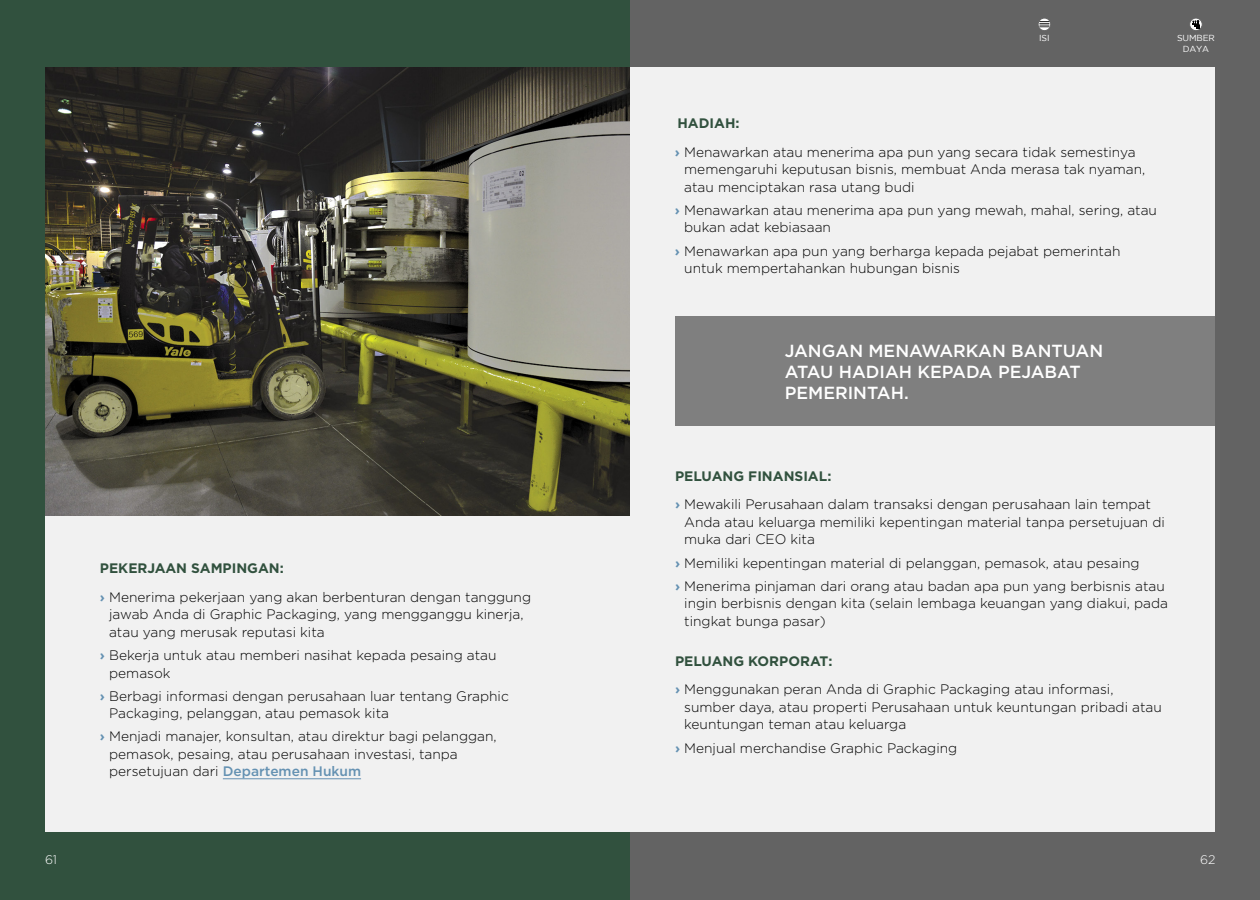
<style>
.page{position:relative;width:1260px;height:900px;background:#fff}
.page>*{position:absolute;margin:0;border:0;box-sizing:border-box;transform-origin:0 0}
.t1{font:500 17.5px/21px "Gotham";color:#fff}
.t2{font:300 13.75px/17.5px "Gotham";color:#000}
.t3{font:300 12.5px "Gotham";color:#fff}
.t4{font:8.75px/10.5px "Gotham";letter-spacing:-.015em;color:#fff;text-align:center}
.s1{font-weight:700;color:#31513e}
.s2{font-weight:700;color:#6491b2}
.s3{font-weight:500;color:#6491b2}
</style>
<div class="page">
<div style="left:0;top:0;width:630px;height:900px;background:#31513e"></div>
<div style="left:630px;top:0;width:630px;height:900px;background:#636363"></div>
<div style="left:45px;top:68px;width:1170px;height:764px;background:#f1f1f1"></div>
<svg style="left:1190px;top:18px;width:12px;height:13px"></svg>
<div style="left:1189px;top:18px;width:14px;height:13px;border:1px solid #636363;border-radius:50%"></div>
<svg style="left:1192px;top:20px;width:8px;height:8px"></svg>
<svg style="left:1038px;top:18px;width:13px;height:13px"></svg>
<div style="left:1038px;top:18px;width:13px;height:13px;border:1px solid #636363;border-radius:50%"></div>
<svg style="left:1039px;top:21px;width:11px;height:6px"></svg>
<img style="left:45px;top:68px;width:585px;height:448px">
<hr style="left:223px;top:778px;width:138px;height:1px;background:#6491b2">
<div style="left:675px;top:316px;width:546px;height:110px;background:#7f7f7f"></div>
<p class="t2" style="left:100px;top:554px;width:433px;line-height:28.8px"><span class="s1">PEKERJAAN SAMPINGAN:<br></span><span class="s2">›</span> Menerima pekerjaan yang akan berbenturan dengan tanggung</p>
<p class="t2" style="left:109px;top:606px;width:416px">jawab Anda di Graphic Packaging, yang mengganggu kinerja, atau yang merusak reputasi kita</p>
<p class="t2" style="left:109px;top:646px;width:389px;text-indent:-9px"><span class="s2">›</span> Bekerja untuk atau memberi nasihat kepada pesaing atau pemasok</p>
<p class="t2" style="left:109px;top:687px;width:401px;text-indent:-9px"><span class="s2">›</span> Berbagi informasi dengan perusahaan luar tentang Graphic<br>Packaging, pelanggan, atau pemasok kita</p>
<p class="t2" style="left:109px;top:728px;width:389px;text-indent:-9px"><span class="s2">›</span> Menjadi manajer, konsultan, atau direktur bagi pelanggan, pemasok, pesaing, atau perusahaan investasi, tanpa persetujuan dari <span class="s3">Departemen Hukum</span></p>
<p class="t4" style="left:1039px;top:33px;width:12px">ISI</p>
<p class="t4" style="left:1177px;top:33px;width:39px">SUMBER<br>DAYA</p>
<p class="t2" style="left:675px;top:109px;width:462px;line-height:28.8px"><span class="s1">HADIAH:<br></span><span class="s2">›</span> Menawarkan atau menerima apa pun yang secara tidak semestinya</p>
<p class="t2" style="left:684px;top:160px;width:463px">memengaruhi keputusan bisnis, membuat Anda merasa tak nyaman, atau menciptakan rasa utang budi</p>
<p class="t2" style="left:684px;top:201px;width:474px;text-indent:-9px"><span class="s2">›</span> Menawarkan atau menerima apa pun yang mewah, mahal, sering, atau bukan adat kebiasaan</p>
<p class="t2" style="left:684px;top:242px;width:438px;text-indent:-9px"><span class="s2">›</span> Menawarkan apa pun yang berharga kepada pejabat pemerintah untuk mempertahankan hubungan bisnis</p>
<p class="t1" style="left:785px;top:340px;width:320px">JANGAN MENAWARKAN BANTUAN<br>ATAU HADIAH KEPADA PEJABAT<br>PEMERINTAH.</p>
<p class="t2" style="left:675px;top:461px;width:477px;line-height:28.8px"><span class="s1">PELUANG FINANSIAL:<br></span><span class="s2">›</span> Mewakili Perusahaan dalam transaksi dengan perusahaan lain tempat</p>
<p class="t2" style="left:684px;top:513px;width:482px">Anda atau keluarga memiliki kepentingan material tanpa persetujuan di muka dari CEO kita</p>
<p class="t2" style="left:675px;top:551px;width:491px;line-height:23.1px"><span class="s2">›</span> Memiliki kepentingan material di pelanggan, pemasok, atau pesaing<br><span class="s2">›</span> Menerima pinjaman dari orang atau badan apa pun yang berbisnis atau</p>
<p class="t2" style="left:684px;top:594px;width:485px">ingin berbisnis dengan kita (selain lembaga keuangan yang diakui, pada tingkat bunga pasar)</p>
<p class="t2" style="left:675px;top:646px;width:440px;line-height:28.8px"><span class="s1">PELUANG KORPORAT:<br></span><span class="s2">›</span> Menggunakan peran Anda di Graphic Packaging atau informasi,</p>
<p class="t2" style="left:684px;top:698px;width:479px">sumber daya, atau properti Perusahaan untuk keuntungan pribadi atau keuntungan teman atau keluarga</p>
<p class="t2" style="left:675px;top:739px;width:284px"><span class="s2">›</span> Menjual merchandise Graphic Packaging</p>
<p class="t3" style="left:45px;top:853px;width:13px">61</p>
<p class="t3" style="left:1200px;top:853px;width:17px">62</p>
</div>
